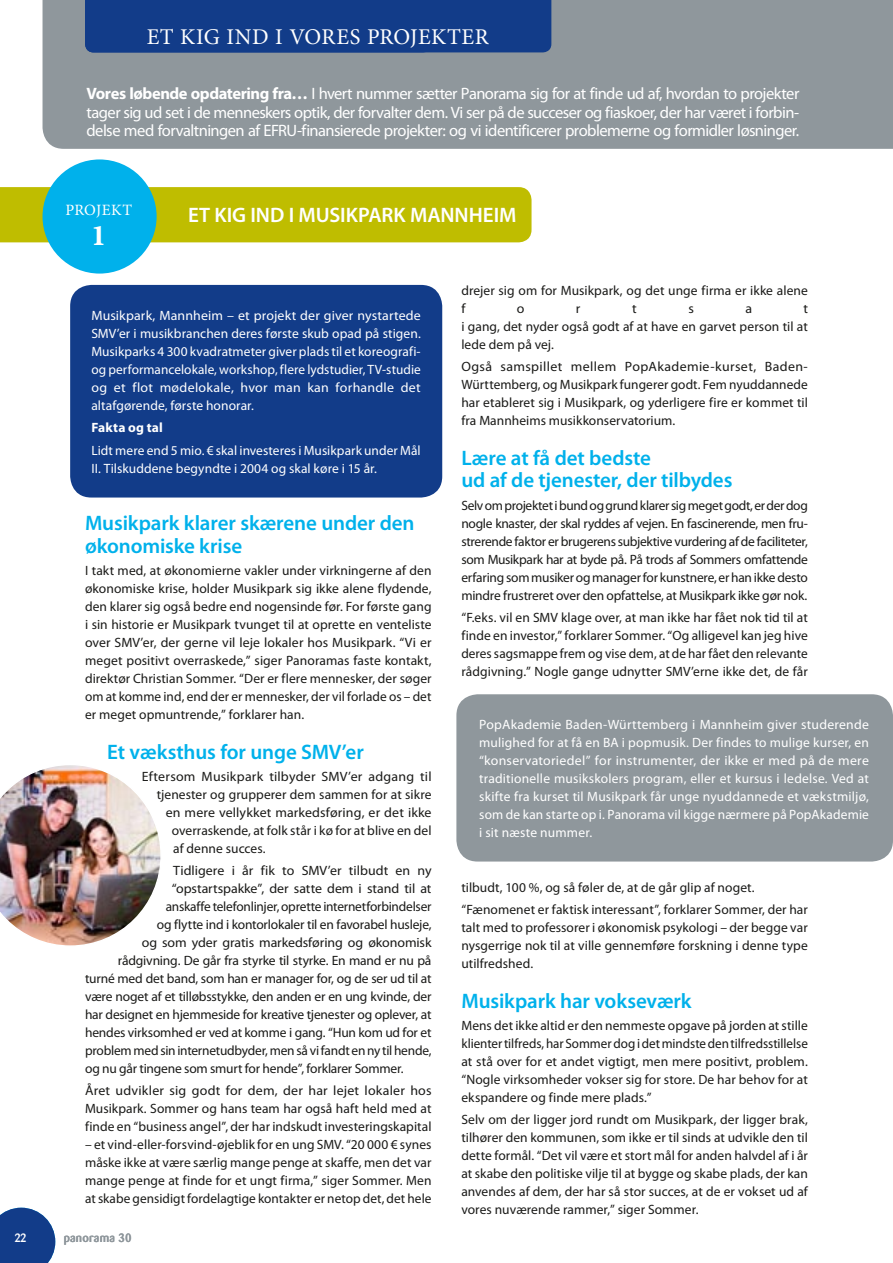
<style>
.page{position:relative;width:893px;height:1263px;background:#fff}
.page>*{position:absolute;margin:0;border:0;box-sizing:border-box;transform-origin:0 0}
.t1{font:30px "Minion Pro Bold Capt";color:#fff}
.t2{font:22.5px "Minion Pro";letter-spacing:.025em;color:#fff}
.t3{font:600 21px/22.5px "Myriad Pro";letter-spacing:-.005em;color:#00b1eb}
.t4{font:600 21px "Myriad Pro";letter-spacing:-.005em;color:#fff}
.t5{font:16.5px/18.8px "Myriad Pro";letter-spacing:-.03em;color:#fff;text-align:justify}
.t6{font:15.75px "Minion Pro";letter-spacing:.025em;color:#fff}
.t7{font:13.5px/18px "Myriad Pro";color:#1a1a18;text-align:justify}
.t8{font:13.5px/18px "Myriad Pro";letter-spacing:.005em;color:#fff;text-align:justify}
.t9{font:700 13.5px "Myriad Pro";letter-spacing:.015em;color:#fff}
.t10{font:500 12px "Barmeno";letter-spacing:.02em;color:#8f979c}
.t11{font:500 12px "Barmeno";color:#fff}
.s1{font-weight:700}
</style>
<div class="page">
<div style="left:43px;top:0;width:849px;height:149px;background:#8f979c"></div>
<svg style="left:892px;top:0;width:1px;height:149px"></svg>
<svg style="left:0;top:1208px;width:55px;height:55px;background:#2a5095"></svg>
<div style="left:85px;top:0;width:466px;height:52px;background:#123c89"></div>
<div style="left:0;top:187px;width:531px;height:55px;background:#bfbd00"></div>
<div style="left:43px;top:159px;width:114px;height:115px;background:#00b1eb;border-radius:50%"></div>
<div style="left:70px;top:285px;width:372px;height:212px;background:#123c89;border-radius:21px"></div>
<div style="left:456px;top:694px;width:437px;height:167px;background:#8f979c;border-radius:21px"></div>
<img style="left:0;top:765px;width:161px;height:181px">
<h2 class="t2" style="left:147px;top:22px;width:343px">ET KIG IND I VORES PROJEKTER</h2>
<p class="t5" style="left:87px;top:84px;width:714px"><span class="s1">Vores løbende opdatering fra…</span> I hvert nummer sætter Panorama sig for at finde ud af, hvordan to projekter tager sig ud set i de menneskers optik, der forvalter dem. Vi ser på de succeser og fiaskoer, der har været i forbin&shy;delse med forvaltningen af EFRU-finansierede projekter: og vi identificerer problemerne og formidler løsninger.</p>
<h2 class="t2" style="left:146px;top:22px;width:226px">!!! CHAPTER TITLE !!!</h2>
<p class="t6" style="left:66px;top:199px;width:67px">PROJEKT</p>
<h1 class="t1" style="left:91px;top:218px;width:17px">1</h1>
<h3 class="t4" style="left:188px;top:202px;width:125px">Et kig ind i Mus</h3>
<h3 class="t4" style="left:340px;top:202px;width:178px">ikpark Mann heim</h3>
<p class="t8" style="left:91px;top:306px;width:331px">Musikpark, Mannheim – et projekt der giver nystartede SMV’er i musikbranchen deres første skub opad på stigen.<br>Musikparks 4 300 kvadratmeter giver plads til et koreografi&shy;og performancelokale, workshop, flere lydstudier, TV-studie og et flot mødelokale, hvor man kan forhandle det altafgørende, første honorar.</p>
<p class="t9" style="left:91px;top:419px;width:73px">Fakta og tal</p>
<p class="t8" style="left:91px;top:441px;width:331px">Lidt mere end 5 mio. € skal investeres i Musikpark under Mål<br>II. Tilskuddene begyndte i 2004 og skal køre i 15 år.</p>
<h3 class="t3" style="left:85px;top:511px;width:331px">Musikpark klarer skærene under den økonomiske krise</h3>
<p class="t7" style="left:85px;top:561px;width:348px">I takt med, at økonomierne vakler under virkningerne af den økonomiske krise, holder Musikpark sig ikke alene flydende, den klarer sig også bedre end nogensinde før. For første gang i sin historie er Musikpark tvunget til at oprette en venteliste over SMV’er, der gerne vil leje lokaler hos Musikpark. “Vi er meget positivt overraskede,” siger Panoramas faste kontakt, direktør Christian Sommer. “Der er flere mennesker, der søger om at komme ind, end der er mennesker, der vil forlade os – det er meget opmuntrende,” forklarer han.</p>
<h3 class="t3" style="left:107px;top:740px;width:258px">Et væksthus for unge SMV’er</h3>
<p class="t7" style="left:142px;top:767px;width:291px">Eftersom Musikpark tilbyder SMV’er adgang til</p>
<p class="t7" style="left:157px;top:785px;width:276px">tjenester og grupperer dem sammen for at sikre</p>
<p class="t7" style="left:166px;top:803px;width:267px">en mere vellykket markedsføring, er det ikke</p>
<p class="t7" style="left:172px;top:821px;width:261px">overraskende, at folk står i kø for at blive en del</p>
<p class="t7" style="left:173px;top:839px;width:94px">af denne succes.</p>
<p class="t7" style="left:173px;top:861px;width:260px">Tidligere i år fik to SMV’er tilbudt en ny</p>
<p class="t7" style="left:172px;top:879px;width:261px">“opstartspakke”, der satte dem i stand til at</p>
<p class="t7" style="left:166px;top:897px;width:267px">anskaffe telefonlinjer, oprette internetforbindelser</p>
<p class="t7" style="left:157px;top:915px;width:276px">og flytte ind i kontorlokaler til en favorabel husleje,</p>
<p class="t7" style="left:142px;top:933px;width:291px">og som yder gratis markedsføring og økonomisk</p>
<p class="t7" style="left:118px;top:951px;width:315px">rådgivning. De går fra styrke til styrke. En mand er nu på</p>
<p class="t7" style="left:85px;top:969px;width:348px">turné med det band, som han er manager for, og de ser ud til at</p>
<p class="t7" style="left:85px;top:987px;width:348px">være noget af et tilløbsstykke, den anden er en ung kvinde, der</p>
<p class="t7" style="left:85px;top:1005px;width:348px">har designet en hjemmeside for kreative tjenester og oplever, at</p>
<p class="t7" style="left:85px;top:1023px;width:348px">hendes virksomhed er ved at komme i gang. “Hun kom ud for et</p>
<p class="t7" style="left:85px;top:1041px;width:348px">problem med sin internetudbyder, men så vi fandt en ny til hende,</p>
<p class="t7" style="left:85px;top:1059px;width:320px">og nu går tingene som smurt for hende”, forklarer Sommer.</p>
<p class="t7" style="left:85px;top:1082px;width:348px">Året udvikler sig godt for dem, der har lejet lokaler hos Musikpark. Sommer og hans team har også haft held med at finde en “business angel”, der har indskudt investeringskapital</p>
<p class="t7" style="left:85px;top:1136px;width:348px">– et vind-eller-forsvind-øjeblik for en ung SMV. “20 000 € synes måske ikke at være særlig mange penge at skaffe, men det var mange penge at finde for et ungt firma,” siger Sommer. Men at skabe gensidigt fordelagtige kontakter er netop det, det hele</p>
<p class="t11" style="left:14px;top:1231px;width:14px">22</p>
<p class="t10" style="left:64px;top:1230px;width:69px">panorama 30</p>
<p class="t7" style="left:461px;top:281px;width:348px">drejer sig om for Musikpark, og det unge firma er ikke alene f</p>
<p class="t7" style="left:461px;top:299px;width:348px;text-indent:342px">t i gang, det nyder også godt af at have en garvet person til at lede dem på vej.</p>
<p class="t7" style="left:461px;top:358px;width:348px">Også samspillet mellem PopAkademie-kurset, Baden-Württemberg, og Musikpark fungerer godt. Fem nyuddannede har etableret sig i Musikpark, og yderligere fire er kommet til fra Mannheims musikkonservatorium.</p>
<h3 class="t3" style="left:461px;top:446px;width:273px">Lære at få det bedste<br>ud af de tjenester, der tilbydes</h3>
<p class="t7" style="left:461px;top:496px;width:348px">Selv om projektet i bund og grund klarer sig meget godt, er der dog nogle knaster, der skal ryddes af vejen. En fascinerende, men fru&shy;strerende faktor er brugerens subjektive vurdering af de faciliteter, som Musikpark har at byde på. På trods af Sommers omfattende erfaring som musiker og manager for kunstnere, er han ikke desto mindre frustreret over den opfattelse, at Musikpark ikke gør nok.</p>
<p class="t7" style="left:461px;top:608px;width:348px">“F.eks. vil en SMV klage over, at man ikke har fået nok tid til at finde en investor,” forklarer Sommer. “Og alligevel kan jeg hive deres sagsmappe frem og vise dem, at de har fået den relevante rådgivning.” Nogle gange udnytter SMV’erne ikke det, de får</p>
<p class="t7" style="left:517px;top:299px;width:9px">o</p>
<p class="t7" style="left:576px;top:299px;width:6px">r</p>
<p class="t7" style="left:632px;top:299px;width:6px">t</p>
<p class="t7" style="left:688px;top:299px;width:7px">s</p>
<p class="t7" style="left:745px;top:299px;width:8px">a</p>
<p class="t8" style="left:479px;top:715px;width:391px">PopAkademie Baden-Württemberg i Mannheim giver studerende mulighed for at få en BA i popmusik. Der findes to mulige kurser, en “konservatoriedel” for instrumenter, der ikke er med på de mere traditionelle musikskolers program, eller et kursus i ledelse. Ved at skifte fra kurset til Musikpark får unge nyuddannede et vækstmiljø, som de kan starte op i. Panorama vil kigge nærmere på PopAkademie i sit næste nummer.</p>
<p class="t7" style="left:461px;top:876px;width:348px;line-height:22.2px">tilbudt, 100 %, og så føler de, at de går glip af noget. “Fænomenet er faktisk interessant”, forklarer Sommer, der har</p>
<p class="t7" style="left:461px;top:918px;width:348px">talt med to professorer i økonomisk psykologi – der begge var nysgerrige nok til at ville gennemføre forskning i denne type utilfredshed.</p>
<h3 class="t3" style="left:461px;top:989px;width:232px">Musikpark har vokseværk</h3>
<p class="t7" style="left:461px;top:1016px;width:348px">Mens det ikke altid er den nemmeste opgave på jorden at stille klienter tilfreds, har Sommer dog i det mindste den tilfredsstillelse at stå over for et andet vigtigt, men mere positivt, problem. “Nogle virksomheder vokser sig for store. De har behov for at ekspandere og finde mere plads.”</p>
<p class="t7" style="left:461px;top:1110px;width:348px">Selv om der ligger jord rundt om Musikpark, der ligger brak, tilhører den kommunen, som ikke er til sinds at udvikle den til dette formål. “Det vil være et stort mål for anden halvdel af i år at skabe den politiske vilje til at bygge og skabe plads, der kan anvendes af dem, der har så stor succes, at de er vokset ud af vores nuværende rammer,” siger Sommer.</p>
</div>
